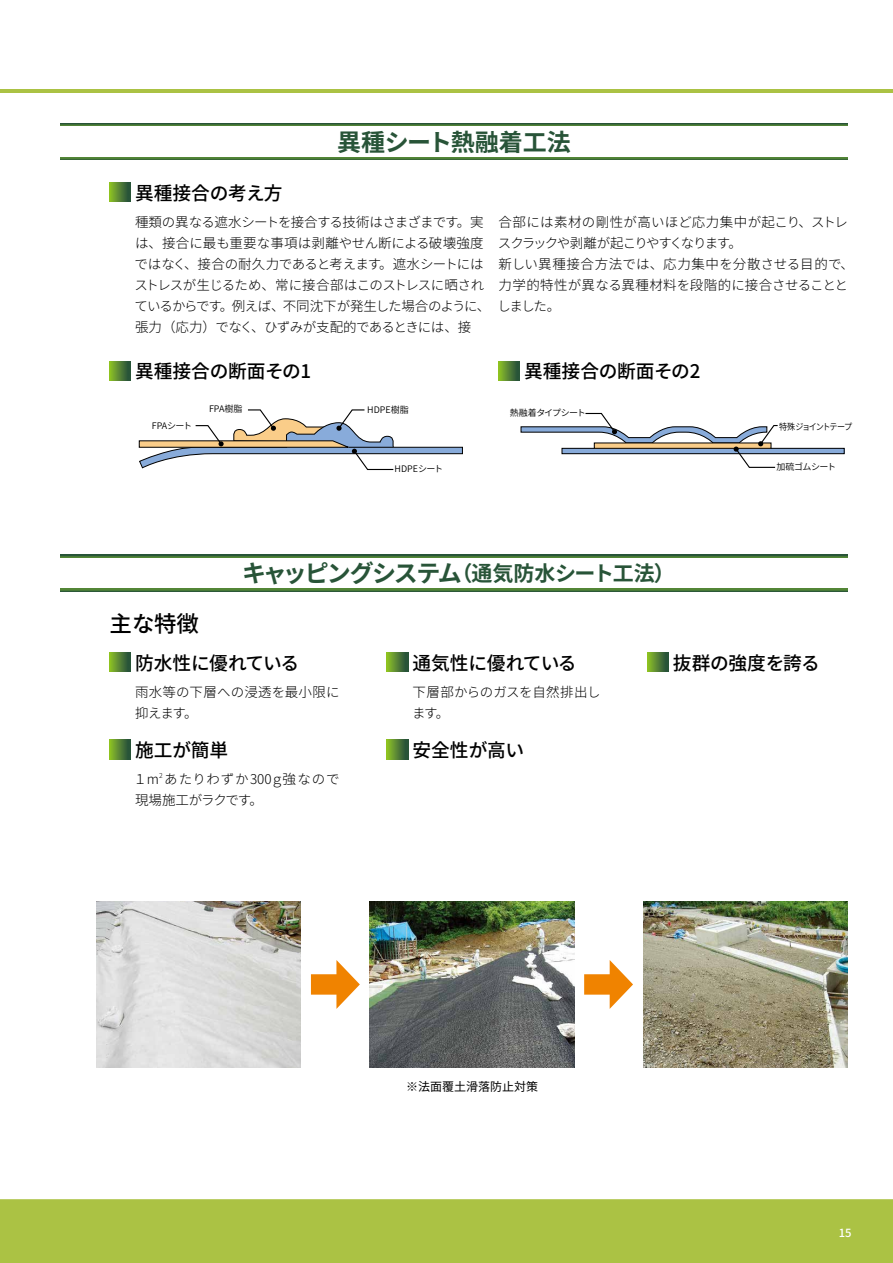
<style>
.page{position:relative;width:893px;height:1263px;background:#fff}
.page>*{position:absolute;margin:0;border:0;box-sizing:border-box;transform-origin:0 0}
.t1{font:700 24px "Source Han Sans JP";color:#285438}
.t2{font:500 22.5px "Source Han Sans JP";color:#000}
.t3{font:700 21px "Source Han Sans JP";letter-spacing:-.01em;color:#285438}
.t4{font:500 18.75px "Source Han Sans JP";letter-spacing:-.015em;color:#000}
.t5{font:300 13.5px/21px "Source Han Sans JP";letter-spacing:-.03em;color:#000}
.t6{font:300 13.5px/21px "Source Han Sans JP";letter-spacing:.01em;color:#000}
.t7{font:300 13.5px/21px "Source Han Sans JP";letter-spacing:-.01em;color:#000}
.t8{font:12px "Source Han Sans JP";color:#000}
.t9{font:500 11.25px "Source Han Sans JP";color:#fff}
.t10{font:9px "Source Han Sans JP";letter-spacing:-.04em;color:#000}
.t11{font:9px "Source Han Sans JP";letter-spacing:-.13em;color:#000;scale:.9 1}
.t12{font:9px "Source Han Sans JP";letter-spacing:-.06em;color:#000}
.t13{font:9px "Source Han Sans JP";letter-spacing:-.005em;color:#000}
.s1{font-size:24px}
</style>
<div class="page">
<div style="left:0;top:1199px;width:893px;height:64px;background:#abc244"></div>
<hr style="left:0;top:89px;width:893px;height:3px;background:#abc244">
<img style="left:97px;top:901px;width:204px;height:166px">
<img style="left:370px;top:901px;width:204px;height:166px">
<img style="left:643px;top:901px;width:204px;height:166px">
<svg style="left:311px;top:960px;width:49px;height:49px"></svg>
<svg style="left:584px;top:960px;width:49px;height:49px"></svg>
<div style="left:562px;top:448px;width:282px;height:6px;background:#88abda"></div>
<div style="left:562px;top:448px;width:283px;height:6px;border:1px solid #000"></div>
<svg style="left:520px;top:412px;width:259px;height:56px"></svg>
<svg style="left:138px;top:409px;width:325px;height:62px"></svg>
<hr style="left:348px;top:447px;width:45px;height:1px;background:#000">
<div style="left:109px;top:361px;width:22px;height:20px;background:linear-gradient(to right,#8ec129,#234c3c)"></div>
<div style="left:109px;top:653px;width:22px;height:19px;background:linear-gradient(to right,#8ec129,#234c3c)"></div>
<div style="left:109px;top:740px;width:22px;height:19px;background:linear-gradient(to right,#8ec129,#234c3c)"></div>
<svg style="left:499px;top:361px;width:21px;height:20px"></svg>
<svg style="left:387px;top:653px;width:21px;height:19px"></svg>
<svg style="left:387px;top:740px;width:21px;height:19px"></svg>
<div style="left:647px;top:653px;width:22px;height:19px;background:linear-gradient(to right,#8ec129,#224c3c)"></div>
<div style="left:109px;top:183px;width:22px;height:19px;background:linear-gradient(to right,#8ec129,#234c3c)"></div>
<hr style="left:61px;top:157px;width:786px;height:2px;background:#508336">
<svg style="left:61px;top:123px;width:786px;height:2px;background:#336038"></svg>
<hr style="left:61px;top:589px;width:786px;height:2px;background:#4d7f36">
<svg style="left:61px;top:555px;width:786px;height:2px;background:#386737"></svg>
<h3 class="t4" style="left:135px;top:182px;width:149px">異種接合の考え方</h3>
<h1 class="t1" style="left:337px;top:128px;width:235px">異種シート熱融着工法</h1>
<p class="t5" style="left:134px;top:211px;width:358px">種類の異なる遮水シートを接合する技術はさまざまです。実は、接合に最も重要な事項は剥離やせん断による破壊強度ではなく、接合の耐久力であると考えます。遮水シートにはストレスが生じるため、常に接合部はこのストレスに晒されているからです。例えば、不同沈下が発生した場合のように、張力（応力）でなく、ひずみが支配的であるときには、接</p>
<p class="t6" style="left:497px;top:211px;width:358px">合部には素材の剛性が高いほど応力集中が起こり、ストレスクラックや剥離が起こりやすくなります。<br>新しい異種接合方法では、応力集中を分散させる目的で、力学的特性が異なる異種材料を段階的に接合させることとしました。</p>
<h3 class="t4" style="left:135px;top:361px;width:178px">異種接合の断面その1</h3>
<p class="t10" style="left:209px;top:404px;width:35px">FPA樹脂</p>
<p class="t10" style="left:367px;top:405px;width:43px">HDPE樹脂</p>
<h3 class="t4" style="left:524px;top:361px;width:178px">異種接合の断面その2</h3>
<p class="t12" style="left:510px;top:408px;width:77px">熱融着タイプシート</p>
<p class="t10" style="left:152px;top:420px;width:42px">FPAシート</p>
<p class="t11" style="left:779px;top:421px;width:83px">特殊ジョイントテープ</p>
<p class="t13" style="left:395px;top:464px;width:50px">HDPEシート</p>
<p class="t10" style="left:776px;top:462px;width:61px">加硫ゴムシート</p>
<h2 class="t2" style="left:109px;top:611px;width:91px">主な特徴</h2>
<h3 class="t3" style="left:242px;top:562px;width:434px"><span class="s1">キャッピングシステム</span>（通気防水シート工法）</h3>
<h3 class="t4" style="left:135px;top:652px;width:166px">防水性に優れている</h3>
<h3 class="t4" style="left:412px;top:652px;width:166px">通気性に優れている</h3>
<p class="t6" style="left:135px;top:681px;width:206px">雨水等の下層への浸透を最小限に抑えます。</p>
<p class="t7" style="left:412px;top:681px;width:190px">下層部からのガスを自然排出します。</p>
<h3 class="t4" style="left:135px;top:739px;width:95px">施工が簡単</h3>
<h3 class="t4" style="left:412px;top:739px;width:113px">安全性が高い</h3>
<p class="t7" style="left:133px;top:768px;width:208px">１m<sup>2</sup> あたりわずか300ｇ強なので現場施工がラクです。</p>
<h3 class="t4" style="left:673px;top:652px;width:148px">抜群の強度を誇る</h3>
<p class="t8" style="left:406px;top:1079px;width:133px">※法面覆土滑落防止対策</p>
<p class="t9" style="left:839px;top:1226px;width:14px">15</p>
</div>
